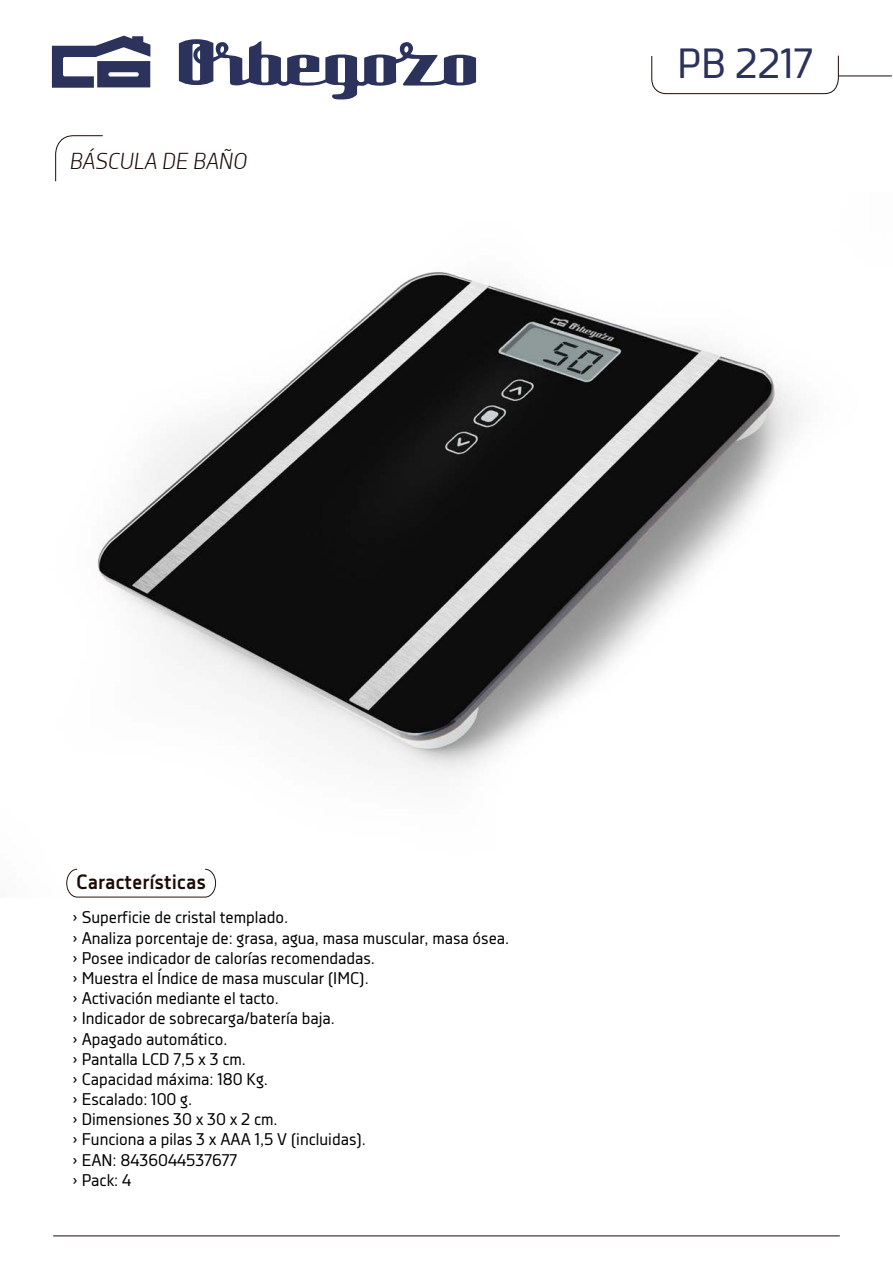
<style>
.page{position:relative;width:893px;height:1263px;background:#fff}
.page>*{position:absolute;margin:0;border:0;box-sizing:border-box;transform-origin:0 0}
.t1{font:42px "Decima Nova";color:#2b325b}
.t2{font:italic 300 22.5px "Decima Nova";color:#1c0a05}
.t3{font:700 20.55px "Decima Nova";color:#1c0a05}
.t4{font:16.8px/20.2px "Decima Nova";color:#000}
</style>
<div class="page">
<img style="left:75px;top:272px;width:724px;height:612px">
<hr style="left:53px;top:1235px;width:787px;height:1px;background:#1c0a05">
<hr style="left:839px;top:76px;width:53px;height:1px;background:#1c0a05">
<svg style="left:651px;top:55px;width:188px;height:39px"></svg>
<svg style="left:55px;top:135px;width:48px;height:47px"></svg>
<svg style="left:52px;top:36px;width:98px;height:52px"></svg>
<svg style="left:179px;top:39px;width:297px;height:61px"></svg>
<svg style="left:66px;top:869px;width:150px;height:28px"></svg>
<h2 class="t2" style="left:70px;top:148px;width:179px">BÁSCULA DE BAÑO</h2>
<h1 class="t1" style="left:677px;top:40px;width:137px">PB 2217</h1>
<p class="t3" style="left:76px;top:870px;width:131px">Características</p>
<p class="t4" style="left:72px;top:907px;width:439px">› Superficie de cristal templado.<br>› Analiza porcentaje de: grasa, agua, masa muscular, masa ósea. › Posee indicador de calorías recomendadas.<br>› Muestra el Índice de masa muscular (IMC).<br>› Activación mediante el tacto.<br>› Indicador de sobrecarga/batería baja.<br>› Apagado automático.<br>› Pantalla LCD 7,5 x 3 cm.<br>› Capacidad máxima: 180 Kg.<br>› Escalado: 100 g.<br>› Dimensiones 30 x 30 x 2 cm.<br>› Funciona a pilas 3 x AAA 1,5 V (incluidas).<br>› EAN: 8436044537677<br>› Pack: 4</p>
</div>
